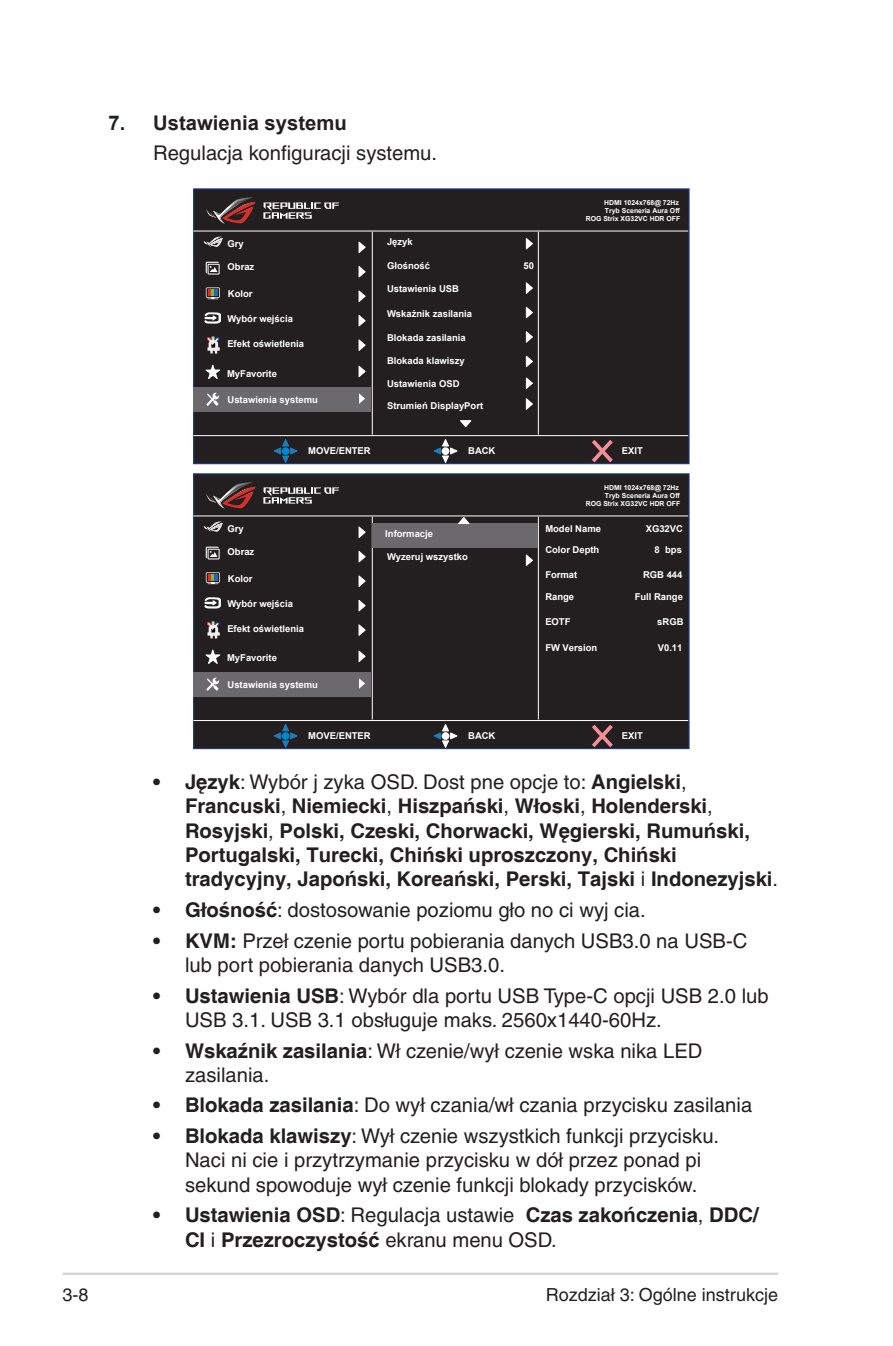
<style>
.page{position:relative;width:893px;height:1346px;background:#fff}
.page>*{position:absolute;margin:0;border:0;box-sizing:border-box;transform-origin:0 0}
.Body_Text_Indent{font:20.25px/24.3px "Helvetica";color:#231f20}
.t1{font:700 20.25px/24.3px "Helvetica";color:#231f20}
.OSD_Item{font:700 20.25px "Arial";color:#231f20}
.t2{font:18px "Helvetica";color:#231f20}
.t3{font:700 9.45px "Arial";color:#fff}
.t4{font:700 6.98px "Arial";color:#fff}
.s1{font-weight:400}
.s2{font-weight:700}
</style>
<div class="page">
<hr style="left:63px;top:1272px;width:715px;height:3px;background:#d1d2d4">
<div style="left:194px;top:189px;width:495px;height:275px;background:#231f20"></div>
<div style="left:193px;top:188px;width:497px;height:276px;border:1px solid #224099"></div>
<hr style="left:193px;top:231px;width:495px;height:1px;background:#fff">
<hr style="left:193px;top:435px;width:495px;height:1px;background:#fff">
<hr style="left:372px;top:232px;width:1px;height:203px;background:#fff">
<hr style="left:538px;top:232px;width:1px;height:203px;background:#fff">
<svg style="left:592px;top:440px;width:21px;height:22px"></svg>
<div style="left:194px;top:388px;width:177px;height:24px;background:#6c696d"></div>
<svg style="left:206px;top:287px;width:14px;height:12px"></svg>
<div style="left:208px;top:264px;width:11px;height:10px;border:1px solid #fff"></div>
<svg style="left:206px;top:262px;width:13px;height:11px"></svg>
<svg style="left:206px;top:392px;width:13px;height:14px"></svg>
<svg style="left:205px;top:364px;width:15px;height:15px"></svg>
<svg style="left:273px;top:439px;width:25px;height:24px"></svg>
<div style="left:282px;top:447px;width:7px;height:8px;background:#0089cf;border-radius:50%"></div>
<svg style="left:433px;top:439px;width:25px;height:24px"></svg>
<div style="left:442px;top:447px;width:7px;height:8px;background:#fff;border-radius:50%"></div>
<svg style="left:204px;top:312px;width:17px;height:12px"></svg>
<svg style="left:263px;top:202px;width:76px;height:17px"></svg>
<svg style="left:206px;top:197px;width:49px;height:27px"></svg>
<svg style="left:359px;top:242px;width:7px;height:11px"></svg>
<svg style="left:359px;top:266px;width:7px;height:12px"></svg>
<svg style="left:359px;top:290px;width:7px;height:12px"></svg>
<svg style="left:359px;top:315px;width:7px;height:12px"></svg>
<svg style="left:359px;top:339px;width:7px;height:12px"></svg>
<svg style="left:359px;top:366px;width:7px;height:11px"></svg>
<svg style="left:526px;top:238px;width:7px;height:12px"></svg>
<svg style="left:526px;top:282px;width:7px;height:12px"></svg>
<svg style="left:526px;top:307px;width:7px;height:11px"></svg>
<svg style="left:526px;top:331px;width:7px;height:12px"></svg>
<svg style="left:526px;top:356px;width:7px;height:11px"></svg>
<svg style="left:526px;top:377px;width:7px;height:12px"></svg>
<svg style="left:526px;top:398px;width:7px;height:12px"></svg>
<svg style="left:359px;top:393px;width:6px;height:11px"></svg>
<svg style="left:204px;top:237px;width:19px;height:10px"></svg>
<svg style="left:206px;top:336px;width:14px;height:18px"></svg>
<svg style="left:460px;top:420px;width:11px;height:7px"></svg>
<div style="left:194px;top:474px;width:495px;height:275px;background:#231f20"></div>
<div style="left:193px;top:473px;width:497px;height:276px;border:1px solid #224099"></div>
<hr style="left:193px;top:515px;width:495px;height:1px;background:#fff">
<hr style="left:193px;top:720px;width:495px;height:1px;background:#fff">
<hr style="left:372px;top:517px;width:1px;height:202px;background:#fff">
<hr style="left:538px;top:517px;width:1px;height:202px;background:#fff">
<svg style="left:592px;top:725px;width:21px;height:22px"></svg>
<div style="left:194px;top:672px;width:177px;height:25px;background:#6c696d"></div>
<svg style="left:206px;top:572px;width:14px;height:12px"></svg>
<div style="left:208px;top:549px;width:11px;height:10px;border:1px solid #fff"></div>
<svg style="left:206px;top:547px;width:13px;height:11px"></svg>
<svg style="left:206px;top:677px;width:13px;height:14px"></svg>
<svg style="left:205px;top:649px;width:15px;height:15px"></svg>
<svg style="left:273px;top:724px;width:25px;height:24px"></svg>
<div style="left:282px;top:732px;width:7px;height:8px;background:#0089cf;border-radius:50%"></div>
<svg style="left:433px;top:724px;width:25px;height:24px"></svg>
<div style="left:442px;top:732px;width:7px;height:8px;background:#fff;border-radius:50%"></div>
<svg style="left:204px;top:597px;width:17px;height:12px"></svg>
<svg style="left:263px;top:487px;width:76px;height:17px"></svg>
<svg style="left:206px;top:482px;width:49px;height:27px"></svg>
<svg style="left:359px;top:526px;width:7px;height:12px"></svg>
<svg style="left:359px;top:551px;width:7px;height:12px"></svg>
<svg style="left:359px;top:575px;width:7px;height:12px"></svg>
<svg style="left:359px;top:600px;width:7px;height:11px"></svg>
<svg style="left:359px;top:624px;width:7px;height:12px"></svg>
<svg style="left:359px;top:651px;width:7px;height:11px"></svg>
<svg style="left:526px;top:554px;width:7px;height:12px"></svg>
<svg style="left:359px;top:678px;width:6px;height:11px"></svg>
<svg style="left:204px;top:521px;width:19px;height:11px"></svg>
<svg style="left:206px;top:620px;width:14px;height:18px"></svg>
<div style="left:372px;top:523px;width:165px;height:25px;background:#6c696d"></div>
<svg style="left:458px;top:517px;width:12px;height:7px"></svg>
<p class="OSD_Item" style="left:108px;top:108px;width:240px">7. Ustawienia systemu</p>
<p class="Body_Text_Indent" style="left:153px;top:140px;width:285px">Regulacja konfiguracji systemu.</p>
<p class="t3" style="left:228px;top:237px;width:18px">Gry</p>
<p class="t3" style="left:228px;top:260px;width:28px">Obraz</p>
<p class="t3" style="left:228px;top:287px;width:26px">Kolor</p>
<p class="t3" style="left:227px;top:312px;width:67px">Wybór wejścia</p>
<p class="t3" style="left:227px;top:337px;width:78px">Efekt oświetlenia</p>
<p class="t3" style="left:227px;top:367px;width:51px">MyFavorite</p>
<p class="t3" style="left:228px;top:393px;width:92px">Ustawienia systemu</p>
<p class="t3" style="left:387px;top:235px;width:27px">Język</p>
<p class="t3" style="left:387px;top:259px;width:45px">Głośność</p>
<p class="t3" style="left:524px;top:259px;width:12px">50</p>
<p class="t3" style="left:387px;top:282px;width:73px">Ustawienia USB</p>
<p class="t3" style="left:387px;top:307px;width:87px">Wskaźnik zasilania</p>
<p class="t3" style="left:387px;top:331px;width:80px">Blokada zasilania</p>
<p class="t3" style="left:387px;top:354px;width:79px">Blokada klawiszy</p>
<p class="t3" style="left:387px;top:376px;width:74px">Ustawienia OSD</p>
<p class="t3" style="left:387px;top:399px;width:98px">Strumień DisplayPort</p>
<p class="t4" style="left:604px;top:197px;width:76px">HDMI 1024x768@ 72Hz</p>
<p class="t4" style="left:586px;top:214px;width:96px">ROG Strix XG32VC HDR OFF</p>
<p class="t4" style="left:605px;top:206px;width:76px">Tryb Sceneria Aura Off</p>
<p class="t3" style="left:308px;top:444px;width:64px">MOVE/ENTER</p>
<p class="t3" style="left:468px;top:444px;width:29px">BACK</p>
<p class="t3" style="left:622px;top:444px;width:23px">EXIT</p>
<p class="t3" style="left:228px;top:521px;width:18px">Gry</p>
<p class="t3" style="left:228px;top:545px;width:28px">Obraz</p>
<p class="t3" style="left:228px;top:572px;width:26px">Kolor</p>
<p class="t3" style="left:227px;top:596px;width:67px">Wybór wejścia</p>
<p class="t3" style="left:227px;top:622px;width:78px">Efekt oświetlenia</p>
<p class="t3" style="left:227px;top:651px;width:51px">MyFavorite</p>
<p class="t3" style="left:228px;top:678px;width:92px">Ustawienia systemu</p>
<p class="t3" style="left:385px;top:527px;width:49px">Informacje</p>
<p class="t3" style="left:387px;top:550px;width:82px">Wyzeruj wszystko</p>
<p class="t4" style="left:604px;top:482px;width:76px">HDMI 1024x768@ 72Hz</p>
<p class="t4" style="left:586px;top:499px;width:96px">ROG Strix XG32VC HDR OFF</p>
<p class="t4" style="left:605px;top:490px;width:76px">Tryb Sceneria Aura Off</p>
<p class="t3" style="left:545px;top:521px;width:57px">Model Name</p>
<p class="t3" style="left:646px;top:521px;width:39px">XG32VC</p>
<p class="t3" style="left:545px;top:543px;width:56px">Color Depth</p>
<p class="t3" style="left:655px;top:543px;width:29px">8 bps</p>
<p class="t3" style="left:545px;top:568px;width:34px">Format</p>
<p class="t3" style="left:643px;top:568px;width:41px">RGB 444</p>
<p class="t3" style="left:545px;top:590px;width:30px">Range</p>
<p class="t3" style="left:635px;top:590px;width:50px">Full Range</p>
<p class="t3" style="left:545px;top:615px;width:27px">EOTF</p>
<p class="t3" style="left:657px;top:615px;width:28px">sRGB</p>
<p class="t3" style="left:545px;top:641px;width:54px">FW Version</p>
<p class="t3" style="left:658px;top:641px;width:26px">V0.11</p>
<p class="t3" style="left:308px;top:729px;width:64px">MOVE/ENTER</p>
<p class="t3" style="left:468px;top:729px;width:29px">BACK</p>
<p class="t3" style="left:622px;top:728px;width:23px">EXIT</p>
<p class="t1" style="left:185px;top:771px;width:595px;text-indent:-32px">• Język<span class="s1">: Wybór j zyka OSD. Dost pne opcje to:</span> Angielski<span class="s1">, </span>Francuski<span class="s1">,</span> Niemiecki<span class="s1">,</span> Hiszpański<span class="s1">,</span> Włoski<span class="s1">,</span> Holenderski<span class="s1">, </span>Rosyjski<span class="s1">,</span> Polski, Czeski, Chorwacki, Węgierski, Rumuński, Portugalski, Turecki, Chiński uproszczony, Chiński tradycyjny, Japoński, Koreański, Perski, Tajski <span class="s1">i</span> Indonezyjski<span class="s1">.</span></p>
<p class="Body_Text_Indent" style="left:153px;top:897px;width:494px"><span class="s2">• Głośność</span>: dostosowanie poziomu gło no ci wyj cia.</p>
<p class="Body_Text_Indent" style="left:185px;top:928px;width:564px;text-indent:-32px"><span class="s2">• KVM:</span> Przeł czenie portu pobierania danych USB3.0 na USB-C lub port pobierania danych USB3.0.</p>
<p class="Body_Text_Indent" style="left:185px;top:983px;width:585px;text-indent:-32px"><span class="s2">• Ustawienia USB</span>: Wybór dla portu USB Type-C opcji USB 2.0 lub<br>USB 3.1. USB 3.1 obsługuje maks. 2560x1440-60Hz.</p>
<p class="Body_Text_Indent" style="left:185px;top:1038px;width:519px;text-indent:-32px"><span class="s2">• Wskaźnik zasilania</span>: Wł czenie/wył czenie wska nika LED zasilania.</p>
<p class="Body_Text_Indent" style="left:153px;top:1093px;width:601px"><span class="s2">• Blokada zasilania</span>: Do wył czania/wł czania przycisku zasilania</p>
<p class="Body_Text_Indent" style="left:185px;top:1124px;width:536px;text-indent:-32px"><span class="s2">• Blokada klawiszy</span>: Wył czenie wszystkich funkcji przycisku.<br>Naci ni cie i przytrzymanie przycisku w dół przez ponad pięć sekund spowoduje wył czenie funkcji blokady przycisków.</p>
<p class="t1" style="left:185px;top:1204px;width:575px;text-indent:-32px">• Ustawienia OSD<span class="s1">: Regulacja ustawie</span> Czas zakończenia<span class="s1">,</span> DDC/<br>CI <span class="s1">i</span> Przezroczystość <span class="s1">ekranu menu OSD.</span></p>
<p class="t2" style="left:63px;top:1284px;width:28px">3-8</p>
<p class="t2" style="left:546px;top:1284px;width:234px">Rozdział 3: Ogólne instrukcje</p>
</div>
